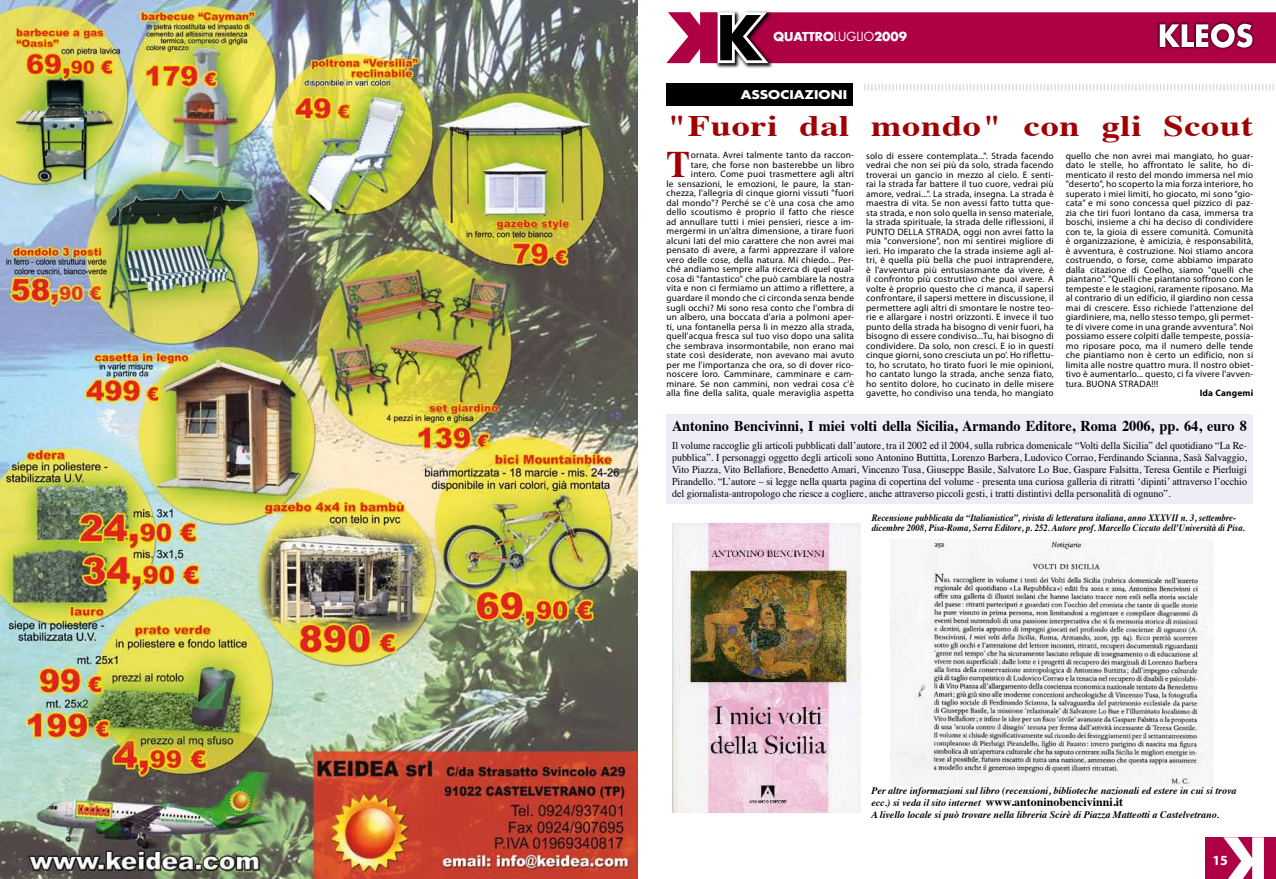
<style>
.page{position:relative;width:1276px;height:879px;background:#fff}
.page>*{position:absolute;margin:0;border:0;box-sizing:border-box;transform-origin:0 0}
.t1{font:700 37.4px "Times";color:#9f0004;scale:.95 1}
.t2{font:700 29.7px "Times";letter-spacing:.02em;color:#9f0004;scale:1.22 1}
.t3{font:700 15px "Times";color:#000;scale:.95 1}
.t4{font:700 14px "Myriad Pro";color:#fff}
.t5{font:700 12px "Futura";color:#fff}
.t6{font:700 11.7px "Futura";color:#fff;scale:1.17 1}
.t7{font:10.5px/12.2px "Times";color:#000;text-align:justify;scale:.95 1}
.t8{font:italic 700 10px/12px "Times";color:#000}
.t9{font:italic 700 9.7px/9.8px "Times";color:#000;scale:.9 1}
.t10{font:9.3px/9.5px "Myriad Pro";letter-spacing:.02em;color:#000;text-align:justify}
.t11{font:700 9.3px "Myriad Pro";letter-spacing:.02em;color:#000}
.s1{font-weight:400;font-size:12.2px}
.s2{font-size:10.9px}
.s3{font-style:normal;font-size:12px}
</style>
<div class="page">
<img style="left:714px;top:11px;width:61px;height:58px">
<div style="left:1205px;top:837px;width:71px;height:42px;background:#ad0045"></div>
<svg style="left:1223px;top:837px;width:41px;height:42px"></svg>
<svg style="left:666px;top:12px;width:610px;height:51px;background:#aa1752"></svg>
<img style="left:0;top:0;width:638px;height:879px">
<svg style="left:864px;top:84px;width:410px;height:7px"></svg>
<div style="left:666px;top:84px;width:187px;height:22px;background:#000"></div>
<img style="left:890px;top:540px;width:323px;height:246px">
<img style="left:673px;top:524px;width:187px;height:288px">
<div style="left:666px;top:414px;width:586px;height:90px;background:#ecedf7"></div>
<p class="t5" style="left:773px;top:28px;width:135px">QUATTRO<span class="s1">LUGLIO</span>2009</p>
<p class="t6" style="left:741px;top:86px;width:92px">ASSOCIAZIONI</p>
<h2 class="t2" style="left:667px;top:97px;width:482px">"Fuori dal mondo" con gli Scout</h2>
<p class="t10" style="left:666px;top:150px;width:189px;text-align:right">ornata. Avrei talmente tanto da raccon-<br>tare, che forse non basterebbe un libro intero. Come puoi trasmettere agli altri<br>le sensazioni, le emozioni, le paure, la stan&shy;chezza, l'allegria di cinque giorni vissuti "fuori dal mondo"? Perché se c'è una cosa che amo dello scoutismo è proprio il fatto che riesce ad annullare tutti i miei pensieri, riesce a im&shy;mergermi in un'altra dimensione, a tirare fuori alcuni lati del mio carattere che non avrei mai pensato di avere, a farmi apprezzare il valore vero delle cose, della natura. Mi chiedo... Per&shy;ché andiamo sempre alla ricerca di quel qual&shy;cosa di "fantastico" che può cambiare la nostra vita e non ci fermiamo un attimo a riflettere, a guardare il mondo che ci circonda senza bende sugli occhi? Mi sono resa conto che l'ombra di un albero, una boccata d'aria a polmoni aper&shy;ti, una fontanella persa lì in mezzo alla strada, quell'acqua fresca sul tuo viso dopo una salita che sembrava insormontabile, non erano mai state così desiderate, non avevano mai avuto per me l'importanza che ora, so di dover rico&shy;noscere loro. Camminare, camminare e cam&shy;minare. Se non cammini, non vedrai cosa c'è alla fine della salita, quale meraviglia aspetta</p>
<p class="t10" style="left:866px;top:150px;width:189px">solo di essere contemplata...". Strada facendo vedrai che non sei più da solo, strada facendo troverai un gancio in mezzo al cielo. E senti&shy;rai la strada far battere il tuo cuore, vedrai più amore, vedrai...". La strada, insegna. La strada è maestra di vita. Se non avessi fatto tutta que&shy;sta strada, e non solo quella in senso materiale, la strada spirituale, la strada delle riflessioni, il PUNTO DELLA STRADA, oggi non avrei fatto la mia "conversione", non mi sentirei migliore di ieri. Ho imparato che la strada insieme agli al&shy;tri, è quella più bella che puoi intraprendere, è l'avventura più entusiasmante da vivere, è il confronto più costruttivo che puoi avere. A volte è proprio questo che ci manca, il sapersi confrontare, il sapersi mettere in discussione, il permettere agli altri di smontare le nostre teo&shy;rie e allargare i nostri orizzonti. E invece il tuo punto della strada ha bisogno di venir fuori, ha bisogno di essere condiviso...Tu, hai bisogno di condividere. Da solo, non cresci. E io in questi cinque giorni, sono cresciuta un po’. Ho riflettu&shy;to, ho scrutato, ho tirato fuori le mie opinioni, ho cantato lungo la strada, anche senza fiato, ho sentito dolore, ho cucinato in delle misere gavette, ho condiviso una tenda, ho mangiato</p>
<p class="t10" style="left:1065px;top:151px;width:189px">quello che non avrei mai mangiato, ho guar&shy;dato le stelle, ho affrontato le salite, ho di&shy;menticato il resto del mondo immersa nel mio "deserto", ho scoperto la mia forza interiore, ho superato i miei limiti, ho giocato, mi sono “gio&shy;cata” e mi sono concessa quel pizzico di paz&shy;zia che tiri fuori lontano da casa, immersa tra boschi, insieme a chi ha deciso di condividere con te, la gioia di essere comunità. Comunità è organizzazione, è amicizia, è responsabilità, è avventura, è costruzione. Noi stiamo ancora costruendo, o forse, come abbiamo imparato dalla citazione di Coelho, siamo "quelli che piantano". "Quelli che piantano soffrono con le tempeste e le stagioni, raramente riposano. Ma al contrario di un edificio, il giardino non cessa mai di crescere. Esso richiede l'attenzione del giardiniere, ma, nello stesso tempo, gli permet&shy;te di vivere come in una grande avventura". Noi possiamo essere colpiti dalle tempeste, possia&shy;mo riposare poco, ma il numero delle tende che piantiamo non è certo un edificio, non si limita alle nostre quattro mura. Il nostro obiet&shy;tivo è aumentarlo... questo, ci fa vivere l'avven&shy;tura. BUONA STRADA!!!</p>
<h1 class="t1" style="left:666px;top:129px;width:26px">T</h1>
<p class="t11" style="left:1199px;top:387px;width:55px">Ida Cangemi</p>
<h3 class="t3" style="left:672px;top:411px;width:607px">Antonino Bencivinni, I miei volti della Sicilia, Armando Editore, Roma 2006, pp. 64, euro 8</h3>
<p class="t7" style="left:672px;top:438px;width:607px">Il volume raccoglie gli articoli pubblicati dall’autore, tra il 2002 ed il 2004, sulla rubrica domenicale “Volti della Sicilia” del quotidiano “La Re&shy;pubblica”. I personaggi oggetto degli articoli sono Antonino Buttitta, Lorenzo Barbera, Ludovico Corrao, Ferdinando Scianna, Sasà Salvaggio, Vito Piazza, Vito Bellafiore, Benedetto Amari, Vincenzo Tusa, Giuseppe Basile, Salvatore Lo Bue, Gaspare Falsitta, Teresa Gentile e Pierluigi Pirandello. “L’autore – si legge nella quarta pagina di copertina del volume - presenta una curiosa galleria di ritratti ‘dipinti’ attraverso l’occhio del giornalista-antropologo che riesce a cogliere, anche attraverso piccoli gesti, i tratti distintivi della persona<span class="s2">lità</span> di ognuno”.</p>
<p class="t9" style="left:871px;top:512px;width:416px">Recensione pubblicata da “Italianistica”, rivista di letteratura italiana, anno XXXVII n. 3, settembre&shy;dicembre 2008, Pisa-Roma, Serra Editore, p. 252. Autore prof. Marcello Ciccuto dell’Università di Pisa.</p>
<p class="t8" style="left:871px;top:783px;width:367px">Per altre informazioni sul libro (recensioni, biblioteche nazionali ed estere in cui si trova ecc.) si veda il sito internet <span class="s3">www.antoninobencivinni.it<br></span>A livello locale si può trovare nella libreria Scirè di Piazza Matteotti a Castelvetrano.</p>
<h3 class="t4" style="left:1212px;top:850px;width:17px">15</h3>
</div>
